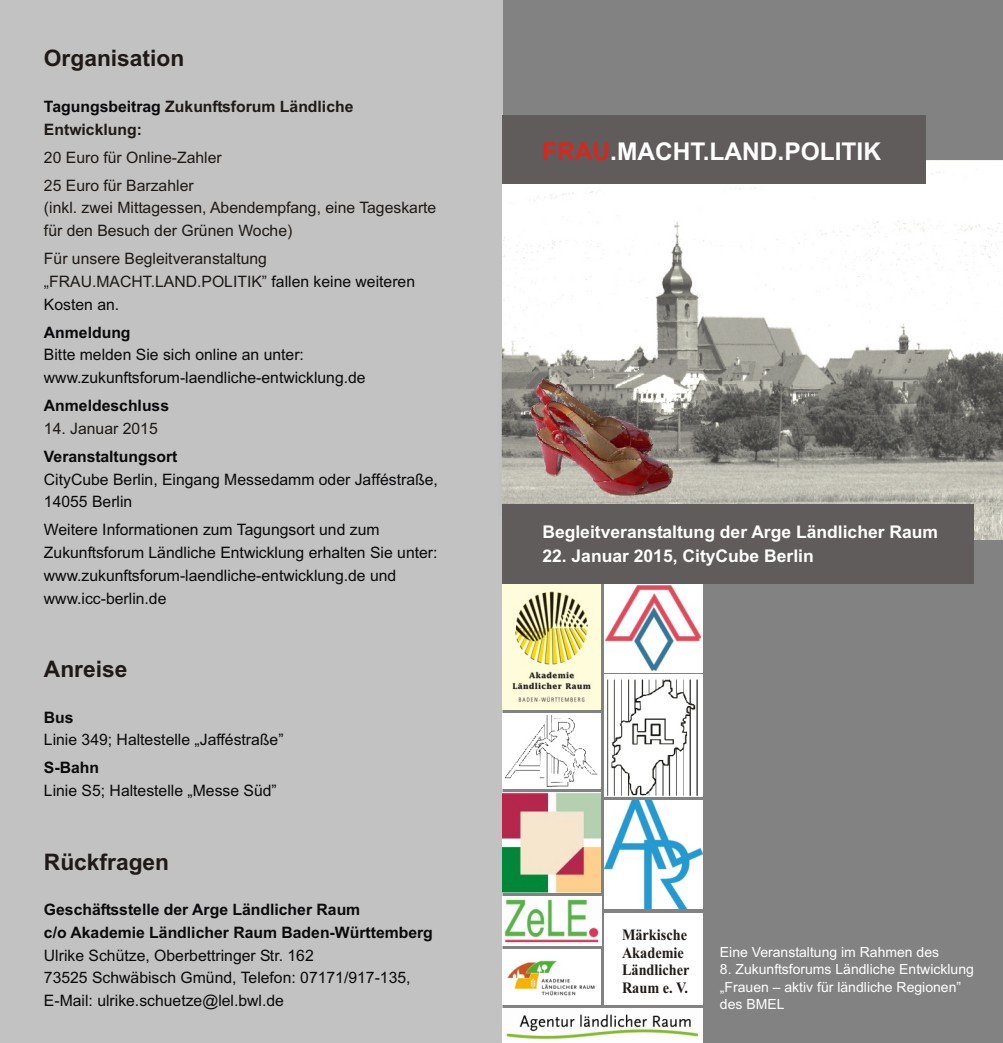
<style>
.page{position:relative;width:1003px;height:1043px;background:#fff}
.page>*{position:absolute;margin:0;border:0;box-sizing:border-box;transform-origin:0 0}
.t1{font:700 24.5px "Arial";color:#fff}
.t2{font:700 22.75px "Arial";color:#1f1a17}
.t3{font:700 17.5px "Arial";color:#fff}
.t4{font:15.75px/22.8px "Arial";color:#0a0a0d}
.t5{font:15.75px/22.8px "Arial";color:#1f1a17}
.t6{font:700 15.75px/22.8px "Arial";color:#0a0a0d}
.t7{font:700 15.75px/22.8px "Arial";color:#1f1a17}
.t8{font:700 15.75px/17.5px "Times New Roman";color:#1f1a17;scale:.9 1}
.t9{font:14px/17.5px "Arial";color:#fff}
.s1{color:#0a0a0d}
.s2{color:#d9261c}
</style>
<div class="page">
<div style="left:502px;top:0;width:501px;height:1043px;background:#828282"></div>
<div style="left:0;top:0;width:503px;height:1043px;background:#c2c2c2"></div>
<img style="left:604px;top:801px;width:98px;height:108px">
<div style="left:604px;top:675px;width:98px;height:122px;background:#fff"></div>
<img style="left:607px;top:679px;width:91px;height:117px">
<div style="left:604px;top:584px;width:98px;height:88px;background:#fff"></div>
<img style="left:605px;top:585px;width:95px;height:86px">
<div style="left:604px;top:913px;width:98px;height:92px;background:#fff"></div>
<img style="left:503px;top:896px;width:98px;height:49px">
<img style="left:503px;top:584px;width:98px;height:125px">
<div style="left:503px;top:713px;width:98px;height:76px;background:#fff"></div>
<img style="left:506px;top:715px;width:92px;height:71px">
<img style="left:503px;top:792px;width:98px;height:101px">
<img style="left:503px;top:950px;width:98px;height:55px">
<img style="left:502px;top:1008px;width:200px;height:35px">
<img style="left:502px;top:161px;width:501px;height:378px">
<img style="left:501px;top:361px;width:204px;height:143px">
<div style="left:502px;top:504px;width:472px;height:80px;background:#615c5c"></div>
<div style="left:502px;top:115px;width:423px;height:69px;background:#615c5c"></div>
<h2 class="t2" style="left:44px;top:50px;width:142px">Organisation</h2>
<p class="t7" style="left:44px;top:96px;width:311px"><span class="s1">Tagungsbeitrag</span> Zukunftsforum Ländliche<br>Entwicklung:</p>
<p class="t5" style="left:44px;top:145px;width:179px;line-height:28px">20 Euro für Online-Zahler<br>25 Euro für Barzahler</p>
<p class="t5" style="left:44px;top:198px;width:394px">(inkl. zwei Mittagessen, Abendempfang, eine Tageskarte für den Besuch der Grünen Woche)</p>
<p class="t5" style="left:44px;top:249px;width:373px">Für unsere Begleitveranstaltung „FRAU.MACHT.LAND.POLITIK” <span class="s1">fallen keine weiteren</span></p>
<p class="t4" style="left:44px;top:294px;width:77px">Kosten an.</p>
<p class="t6" style="left:44px;top:322px;width:88px">Anmeldung</p>
<p class="t4" style="left:44px;top:345px;width:323px">Bitte melden Sie sich online an unter: www.zukunftsforum-laendliche-entwicklung.de</p>
<p class="t6" style="left:44px;top:396px;width:127px">Anmeldeschluss</p>
<p class="t6" style="left:44px;top:446px;width:135px">Veranstaltungsort</p>
<p class="t4" style="left:44px;top:469px;width:395px">CityCube Berlin, Eingang Messedamm oder Jafféstraße,<br>14055 Berlin</p>
<p class="t4" style="left:44px;top:520px;width:395px">Weitere Informationen zum Tagungsort und zum Zukunftsforum Ländliche Entwicklung erhalten Sie unter: www.zukunftsforum-laendliche-entwicklung.de und www.icc-berlin.de</p>
<p class="t5" style="left:44px;top:418px;width:115px">14. Januar 2015</p>
<h2 class="t2" style="left:44px;top:661px;width:85px">Anreise</h2>
<p class="t6" style="left:44px;top:707px;width:31px">Bus</p>
<p class="t4" style="left:44px;top:730px;width:241px">Linie 349; Haltestelle „Jafféstraße”</p>
<p class="t6" style="left:44px;top:758px;width:57px">S-Bahn</p>
<p class="t4" style="left:44px;top:781px;width:234px">Linie S5; Haltestelle „Messe Süd”</p>
<h2 class="t2" style="left:44px;top:853px;width:127px">Rückfragen</h2>
<p class="t6" style="left:44px;top:900px;width:390px">Geschäftsstelle der Arge Ländlicher Raum<br>c/o Akademie Ländlicher Raum Baden-Württemberg</p>
<p class="t4" style="left:44px;top:945px;width:368px">Ulrike Schütze, Oberbettringer Str. 162<br>73525 Schwäbisch Gmünd, Telefon: 07171/917-135,<br>E-Mail: ulrike.schuetze@lel.bwl.de</p>
<h1 class="t1" style="left:542px;top:142px;width:340px"><span class="s2">FRAU</span>.MACHT.LAND.POLITIK</h1>
<p class="t3" style="left:542px;top:525px;width:397px">Begleitveranstaltung der Arge Ländlicher Raum</p>
<p class="t3" style="left:542px;top:549px;width:273px">22. Januar 2015, CityCube Berlin</p>
<p class="t8" style="left:622px;top:928px;width:76px">Märkische<br>Akademie<br>Ländlicher<br>Raum e. V.</p>
<p class="t9" style="left:720px;top:944px;width:221px">Eine Veranstaltung im Rahmen des</p>
<p class="t9" style="left:720px;top:962px;width:256px">8. Zukunftsforums Ländliche Entwicklung „Frauen – aktiv für ländliche Regionen” des BMEL</p>
</div>
